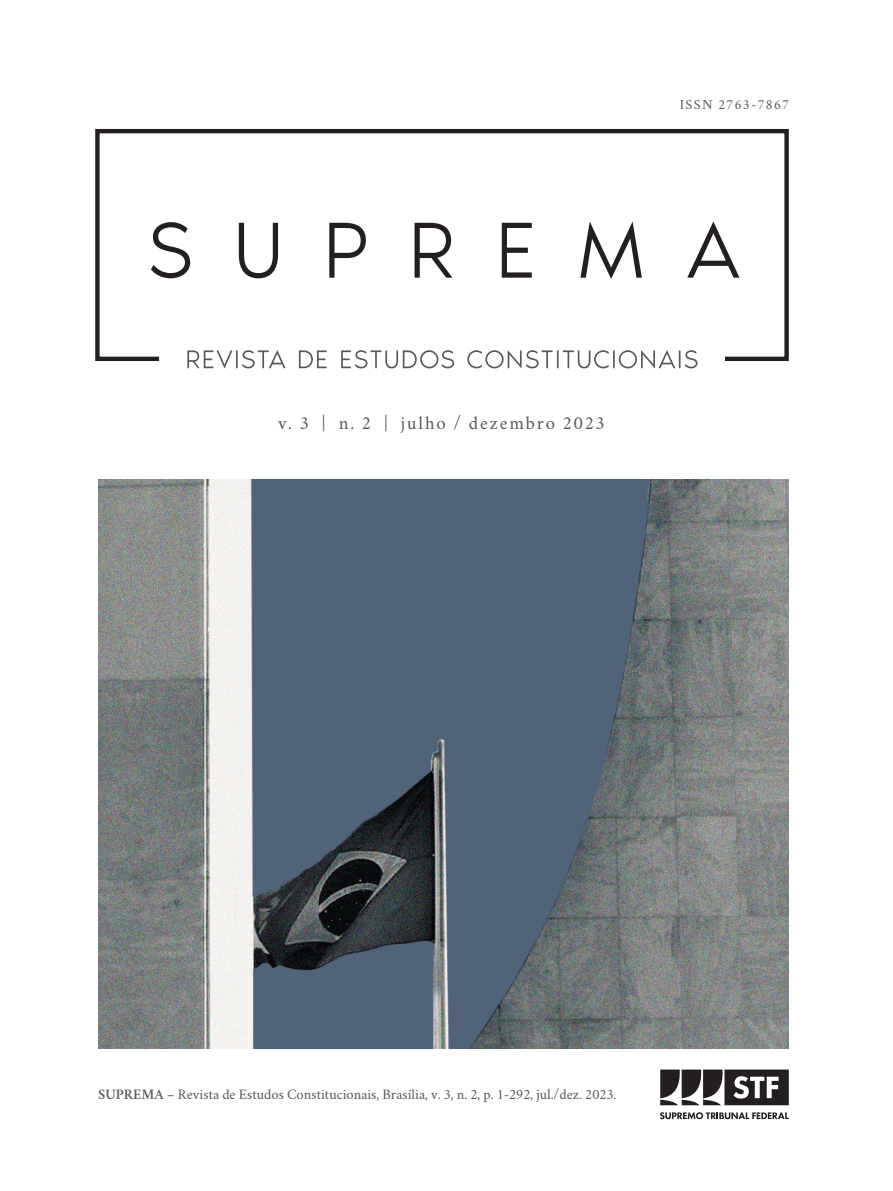
<style>
.page{position:relative;width:893px;height:1191px;background:#fff}
.page>*{position:absolute;margin:0;border:0;box-sizing:border-box;transform-origin:0 0}
.t1{font:18.72px "Crimson";letter-spacing:.1em;color:#57585a}
.t2{font:14.53px "Crimson";color:#57585a}
.t3{font:14px "Crimson";letter-spacing:.1em;color:#57585a}
.s1{font-weight:600}
</style>
<div class="page">
<img style="left:98px;top:479px;width:691px;height:569px">
<svg style="left:660px;top:1069px;width:129px;height:36px"></svg>
<svg style="left:660px;top:1112px;width:129px;height:7px"></svg>
<svg style="left:95px;top:129px;width:694px;height:234px"></svg>
<svg style="left:151px;top:221px;width:588px;height:58px"></svg>
<svg style="left:187px;top:350px;width:510px;height:19px"></svg>
<p class="t3" style="left:680px;top:93px;width:111px">ISSN 2763-7867</p>
<p class="t1" style="left:278px;top:408px;width:328px">v. 3 | n. 2 | julho / dezembro 2023</p>
<p class="t2" style="left:98px;top:1083px;width:520px"><span class="s1">SUPREMA</span> – Revista de Estudos Constitucionais, Brasília, v. 3, n. 2, p. 1-292, jul./dez. 2023.</p>
</div>
